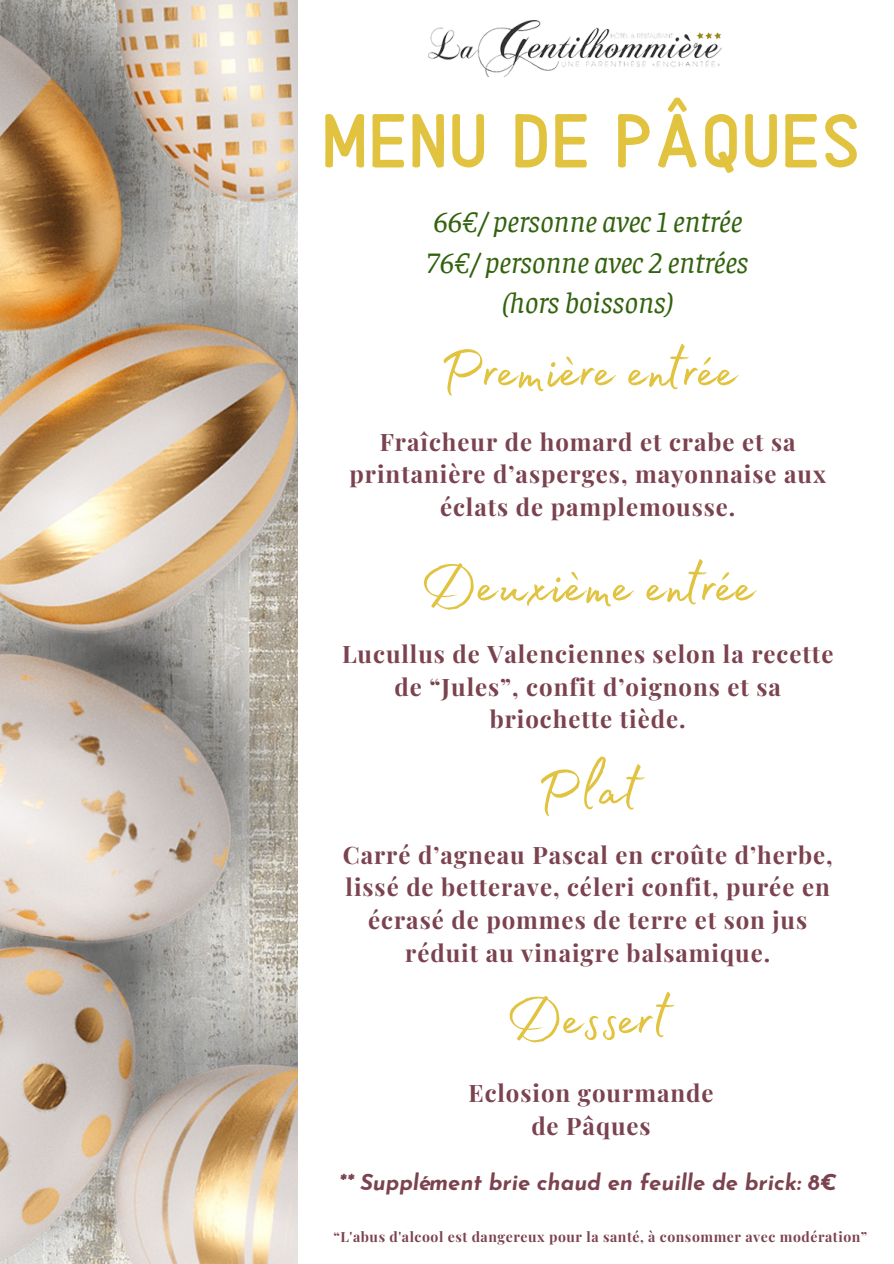
<style>
.page{position:relative;width:894px;height:1264px;background:#fff}
.page>*{position:absolute;margin:0;border:0;box-sizing:border-box;transform-origin:0 0}
.t1{font:76.35px "Alaska";letter-spacing:.05em;color:#e1c340}
.t2{font:76.05px "Madelyn Fill";color:#e1c340}
.t3{font:italic 29.55px/40.5px "Faustina";color:#32620e;text-align:center}
.t4{font:700 24px/32.7px "Playfair Display";letter-spacing:.04em;color:#7b424f;text-align:center}
.t5{font:italic 700 22.05px "Josefin Sans";color:#7b424f}
.t6{font:700 13.95px "Playfair Display";letter-spacing:.04em;color:#7b424f}
</style>
<div class="page">
<img style="left:0;top:0;width:297px;height:1263px">
<img style="left:428px;top:21px;width:293px;height:56px">
<h1 class="t1" style="left:323px;top:82px;width:537px">MENU DE PÂQUES</h1>
<h3 class="t3" style="left:427px;top:199px;width:323px">66€/ personne avec 1 entrée<br>76€/ personne avec 2 entrées (hors boissons)</h3>
<h2 class="t2" style="left:438px;top:313px;width:300px">Première entrée</h2>
<h2 class="t4" style="left:349px;top:424px;width:477px">Fraîcheur de homard et crabe et sa printanière d’asperges, mayonnaise aux éclats de pamplemousse.</h2>
<h4 class="t2" style="left:420px;top:528px;width:336px">Deuxième entrée</h4>
<h4 class="t4" style="left:342px;top:636px;width:493px">Lucullus de Valenciennes selon la recette de “Jules”, confit d’oignons et sa briochette tiède.</h4>
<h2 class="t2" style="left:535px;top:733px;width:106px">Plat</h2>
<h2 class="t4" style="left:343px;top:837px;width:491px">Carré d’agneau Pascal en croûte d’herbe, lissé de betterave, céleri confit, purée en écrasé de pommes de terre et son jus réduit au vinaigre balsamique.</h2>
<h4 class="t2" style="left:505px;top:960px;width:165px">Dessert</h4>
<h4 class="t4" style="left:468px;top:1075px;width:246px">Eclosion gourmande de Pâques</h4>
<p class="t5" style="left:338px;top:1173px;width:499px">** Supplément brie chaud en feuille de brick: 8€</p>
<h4 class="t6" style="left:333px;top:1226px;width:535px">“L'abus d'alcool est dangereux pour la santé, à consommer avec modération”</h4>
</div>
